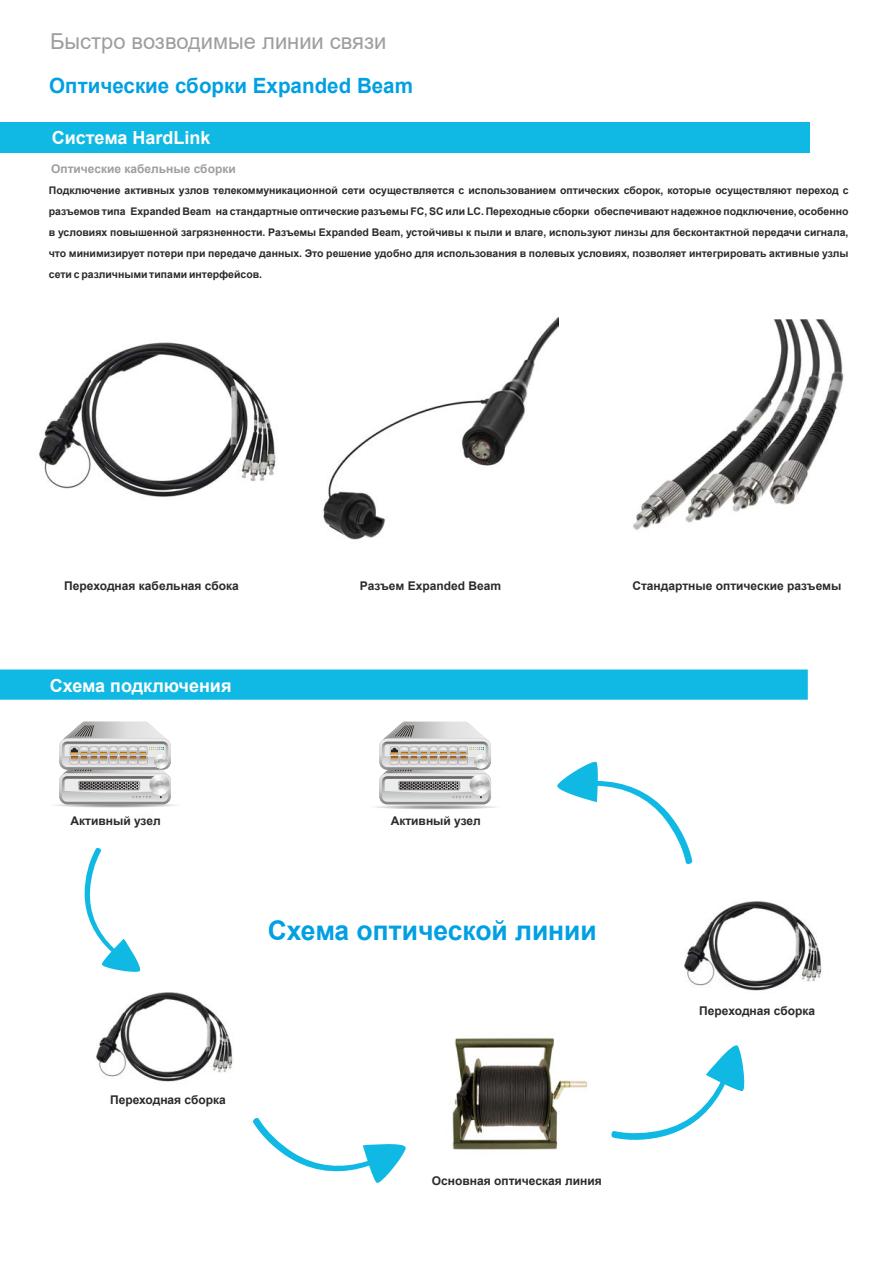
<style>
.page{position:relative;width:893px;height:1263px;background:#fff}
.page>*{position:absolute;margin:0;border:0;box-sizing:border-box;transform-origin:0 0}
.t1{font:700 27px "Arial";color:#00a0e3}
.t2{font:21.9px "Arial";color:#9d9e9e}
.t3{font:700 21px "Arial";color:#00a0e3}
.t4{font:700 18px "Arial";color:#fefefe}
.t5{font:700 12px "Arial";color:#2b2a29}
.t6{font:700 12px "Arial";color:#9d9e9e}
.t7{font:700 10.5px/20.9px "Arial";color:#2b2a29;text-align:justify}
</style>
<div class="page">
<div style="left:0;top:669px;width:808px;height:31px;background:#10b9e4"></div>
<div style="left:0;top:123px;width:810px;height:30px;background:#10b9e4"></div>
<img style="left:452px;top:1037px;width:136px;height:113px">
<svg style="left:47px;top:802px;width:136px;height:6px"></svg>
<svg style="left:59px;top:721px;width:112px;height:83px;background:#c4c2c0"></svg>
<img style="left:39px;top:342px;width:237px;height:155px">
<img style="left:633px;top:319px;width:211px;height:211px">
<img style="left:323px;top:316px;width:236px;height:224px">
<img style="left:684px;top:901px;width:138px;height:90px">
<img style="left:95px;top:992px;width:138px;height:90px">
<svg style="left:367px;top:804px;width:136px;height:5px"></svg>
<svg style="left:379px;top:721px;width:112px;height:83px;background:#c4c2c0"></svg>
<svg style="left:84px;top:848px;width:57px;height:124px"></svg>
<svg style="left:253px;top:1118px;width:153px;height:65px"></svg>
<svg style="left:611px;top:1045px;width:134px;height:95px"></svg>
<svg style="left:557px;top:761px;width:136px;height:103px"></svg>
<h2 class="t2" style="left:50px;top:33px;width:338px">Быстро возводимые линии связи</h2>
<h3 class="t3" style="left:49px;top:78px;width:365px">Оптические сборки Expanded Beam</h3>
<h3 class="t4" style="left:52px;top:131px;width:160px">Система HardLink</h3>
<p class="t6" style="left:51px;top:164px;width:186px">Оптические кабельные сборки</p>
<p class="t7" style="left:49px;top:181px;width:801px">Подключение активных узлов телекоммуникационной сети осуществляется с использованием оптических сборок, которые осуществляют переход с разъемов типа Expanded Beam на стандартные оптические разъемы FC, SC или LC. Переходные сборки обеспечивают надежное подключение, особенно в условиях повышенной загрязненности. Разъемы Expanded Beam, устойчивы к пыли и влаге, используют линзы для бесконтактной передачи сигнала, что минимизирует потери при передаче данных. Это решение удобно для использования в полевых условиях, позволяет интегрировать активные узлы сети с различными типами интерфейсов.</p>
<p class="t5" style="left:64px;top:581px;width:176px">Переходная кабельная сбока</p>
<h3 class="t4" style="left:50px;top:679px;width:183px">Схема подключения</h3>
<p class="t5" style="left:360px;top:581px;width:143px">Разъем Expanded Beam</p>
<p class="t5" style="left:632px;top:581px;width:210px">Стандартные оптические разъемы</p>
<p class="t5" style="left:71px;top:817px;width:92px">Активный узел</p>
<p class="t5" style="left:391px;top:817px;width:92px">Активный узел</p>
<h1 class="t1" style="left:268px;top:920px;width:331px">Схема оптической линии</h1>
<p class="t5" style="left:110px;top:1095px;width:117px">Переходная сборка</p>
<p class="t5" style="left:432px;top:1176px;width:171px">Основная оптическая линия</p>
<p class="t5" style="left:699px;top:1006px;width:117px">Переходная сборка</p>
</div>
